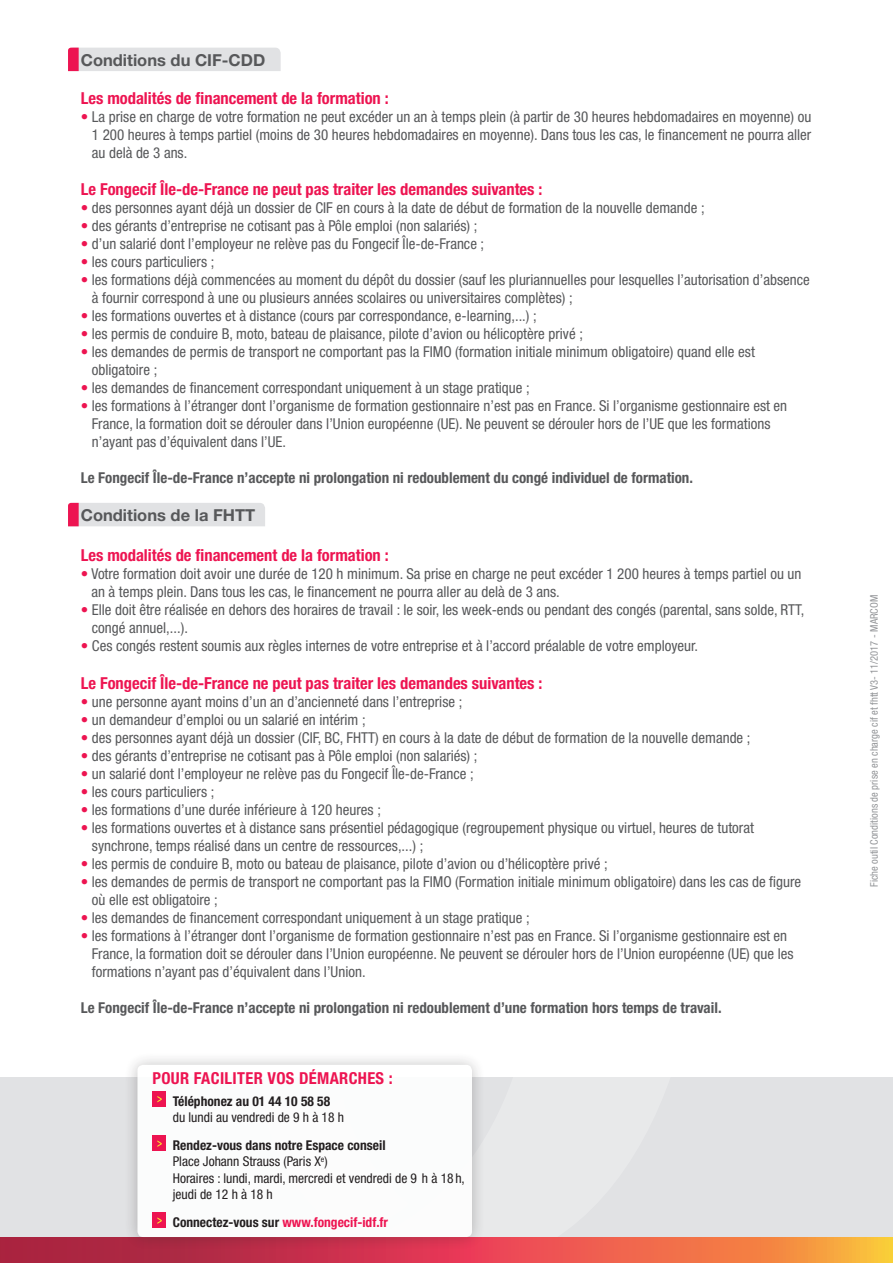
<style>
.page{position:relative;width:893px;height:1263px;background:#fff}
.page>*{position:absolute;margin:0;border:0;box-sizing:border-box;transform-origin:0 0}
.t1{font:700 condensed 16.5px "Helvetica Neue LT Pro";color:#ed1451}
.t2{font:700 16.5px "Helvetica Neue LT Pro";color:#57585a}
.t3{font:700 condensed 16.5px "Helvetica Neue LT Pro";letter-spacing:.02em;color:#ed1451}
.t4{font:condensed 15px/18px "Helvetica Neue LT Pro";color:#57585a}
.t5{font:700 condensed 15px "Helvetica Neue LT Pro";color:#57585a}
.t6{font:condensed 13.5px/16.2px "Helvetica Neue LT Pro";color:#231f20}
.t7{font:700 condensed 13.5px "Helvetica Neue LT Pro";color:#ed1451}
.t8{font:700 condensed 13.5px "Helvetica Neue LT Pro";color:#231f20}
.t9{font:condensed 10.5px "Helvetica Neue LT Pro";color:#939598}
.s1{color:#ed1451}
.s2{font-weight:700}
.s3{color:#231f20}
</style>
<div class="page">
<div style="left:0;top:1077px;width:893px;height:172px;background:#e1e2e4"></div>
<svg style="left:0;top:1237px;width:893px;height:26px"></svg>
<div style="left:68px;top:48px;width:213px;height:23px;background:#e1e2e4"></div>
<div style="left:68px;top:503px;width:197px;height:23px;background:#e1e2e4"></div>
<div style="left:123px;top:1050px;width:363px;height:201px;background:#231f20;opacity:.3"></div>
<div style="left:137px;top:1065px;width:335px;height:172px;background:#fff;border-radius:6px"></div>
<div style="left:153px;top:1091px;width:13px;height:16px;background:#ed1451"></div>
<svg style="left:157px;top:1096px;width:5px;height:6px"></svg>
<div style="left:153px;top:1136px;width:13px;height:15px;background:#ed1451"></div>
<svg style="left:157px;top:1140px;width:5px;height:7px"></svg>
<div style="left:153px;top:1213px;width:13px;height:15px;background:#ed1451"></div>
<svg style="left:157px;top:1217px;width:5px;height:7px"></svg>
<p class="t2" style="left:81px;top:50px;width:186px">Conditions du CIF-CDD</p>
<p class="t1" style="left:81px;top:88px;width:309px">Les modalités de financement de la formation :</p>
<p class="t4" style="left:92px;top:107px;width:721px;text-align:justify;text-indent:-11px"><span class="s1">•</span> La prise en charge de votre formation ne peut excéder un an à temps plein (à partir de 30 heures hebdomadaires en moyenne) ou 1 200 heures à temps partiel (moins de 30 heures hebdomadaires en moyenne). Dans tous les cas, le financement ne pourra aller au delà de 3 ans.</p>
<p class="t1" style="left:81px;top:180px;width:463px">Le Fongecif Île-de-France ne peut pas traiter les demandes suivantes :</p>
<p class="t4" style="left:81px;top:199px;width:625px"><span class="s1">•</span> des personnes ayant déjà un dossier de CIF en cours à la date de début de formation de la nouvelle demande ;</p>
<p class="t4" style="left:81px;top:217px;width:398px"><span class="s1">•</span> des gérants d’entreprise ne cotisant pas à Pôle emploi (non salariés) ;</p>
<p class="t4" style="left:81px;top:235px;width:405px"><span class="s1">•</span> d’un salarié dont l’employeur ne relève pas du Fongecif Île-de-France ;</p>
<p class="t4" style="left:81px;top:253px;width:135px"><span class="s1">•</span> les cours particuliers ;</p>
<p class="t4" style="left:92px;top:271px;width:719px;text-indent:-11px"><span class="s1">•</span> les formations déjà commencées au moment du dépôt du dossier (sauf les pluriannuelles pour lesquelles l’autorisation d’absence à fournir correspond à une ou plusieurs années scolaires ou universitaires complètes) ;</p>
<p class="t4" style="left:81px;top:307px;width:457px"><span class="s1">•</span> les formations ouvertes et à distance (cours par correspondance, e-learning,...) ;</p>
<p class="t4" style="left:81px;top:325px;width:504px"><span class="s1">•</span> les permis de conduire B, moto, bateau de plaisance, pilote d’avion ou hélicoptère privé ;</p>
<p class="t4" style="left:92px;top:343px;width:664px;text-indent:-11px"><span class="s1">•</span> les demandes de permis de transport ne comportant pas la FIMO (formation initiale minimum obligatoire) quand elle est obligatoire ;</p>
<p class="t4" style="left:81px;top:379px;width:450px"><span class="s1">•</span> les demandes de financement correspondant uniquement à un stage pratique ;</p>
<p class="t4" style="left:92px;top:397px;width:697px;text-indent:-11px"><span class="s1">•</span> les formations à l’étranger dont l’organisme de formation gestionnaire n’est pas en France. Si l’organisme gestionnaire est en<br>France, la formation doit se dérouler dans l’Union européenne (UE). Ne peuvent se dérouler hors de l’UE que les formations n’ayant pas d’équivalent dans l’UE.</p>
<p class="t5" style="left:81px;top:469px;width:614px">Le Fongecif Île-de-France n’accepte ni prolongation ni redoublement du congé individuel de formation.</p>
<p class="t2" style="left:81px;top:505px;width:176px">Conditions de la FHTT</p>
<p class="t1" style="left:81px;top:545px;width:309px">Les modalités de financement de la formation :</p>
<p class="t4" style="left:91px;top:564px;width:712px;text-indent:-11px"><span class="s1">•</span> Votre formation doit avoir une durée de 120 h minimum. Sa prise en charge ne peut excéder 1 200 heures à temps partiel ou un an à temps plein. Dans tous les cas, le financement ne pourra aller au delà de 3 ans.</p>
<p class="t4" style="left:92px;top:600px;width:714px;text-indent:-11px"><span class="s1">•</span> Elle doit être réalisée en dehors des horaires de travail : le soir, les week-ends ou pendant des congés (parental, sans solde, RTT, congé annuel,...).</p>
<p class="t4" style="left:81px;top:636px;width:619px"><span class="s1">•</span> Ces congés restent soumis aux règles internes de votre entreprise et à l’accord préalable de votre employeur.</p>
<p class="t1" style="left:81px;top:673px;width:463px">Le Fongecif Île-de-France ne peut pas traiter les demandes suivantes :</p>
<p class="t4" style="left:81px;top:692px;width:383px"><span class="s1">•</span> une personne ayant moins d’un an d’ancienneté dans l’entreprise ;</p>
<p class="t4" style="left:81px;top:710px;width:286px"><span class="s1">•</span> un demandeur d’emploi ou un salarié en intérim ;</p>
<p class="t4" style="left:81px;top:728px;width:671px"><span class="s1">•</span> des personnes ayant déjà un dossier (CIF, BC, FHTT) en cours à la date de début de formation de la nouvelle demande ;</p>
<p class="t4" style="left:81px;top:746px;width:398px"><span class="s1">•</span> des gérants d’entreprise ne cotisant pas à Pôle emploi (non salariés) ;</p>
<p class="t4" style="left:81px;top:764px;width:394px"><span class="s1">•</span> un salarié dont l’employeur ne relève pas du Fongecif Île-de-France ;</p>
<p class="t4" style="left:81px;top:782px;width:135px"><span class="s1">•</span> les cours particuliers ;</p>
<p class="t4" style="left:81px;top:800px;width:302px"><span class="s1">•</span> les formations d’une durée inférieure à 120 heures ;</p>
<p class="t4" style="left:92px;top:818px;width:664px;text-indent:-11px"><span class="s1">•</span> les formations ouvertes et à distance sans présentiel pédagogique (regroupement physique ou virtuel, heures de tutorat synchrone, temps réalisé dans un centre de ressources,...) ;</p>
<p class="t4" style="left:81px;top:854px;width:528px"><span class="s1">•</span> les permis de conduire B, moto ou bateau de plaisance, pilote d’avion ou d’hélicoptère privé ;</p>
<p class="t4" style="left:92px;top:872px;width:711px;text-indent:-11px"><span class="s1">•</span> les demandes de permis de transport ne comportant pas la FIMO (Formation initiale minimum obligatoire) dans les cas de figure où elle est obligatoire ;</p>
<p class="t4" style="left:81px;top:908px;width:450px"><span class="s1">•</span> les demandes de financement correspondant uniquement à un stage pratique ;</p>
<p class="t4" style="left:92px;top:926px;width:703px;text-indent:-11px"><span class="s1">•</span> les formations à l’étranger dont l’organisme de formation gestionnaire n’est pas en France. Si l’organisme gestionnaire est en<br>France, la formation doit se dérouler dans l’Union européenne. Ne peuvent se dérouler hors de l’Union européenne (UE) que les formations n’ayant pas d’équivalent dans l’Union.</p>
<p class="t5" style="left:81px;top:998px;width:642px">Le Fongecif Île-de-France n’accepte ni prolongation ni redoublement d’une formation hors temps de travail.</p>
<p class="t3" style="left:153px;top:1068px;width:242px">POUR FACILITER VOS DÉMARCHES :</p>
<p class="t8" style="left:173px;top:1093px;width:159px">Téléphonez au 01 44 10 58 58</p>
<p class="t6" style="left:173px;top:1109px;width:173px">du lundi au vendredi de 9 h à 18 h</p>
<p class="t6" style="left:173px;top:1137px;width:294px"><span class="s2">Rendez-vous dans notre Espace conseil<br></span>Place Johann Strauss (Paris X<sup>e</sup>)<br>Horaires : lundi, mardi, mercredi et vendredi de 9 h à 18 h, jeudi de 12 h à 18 h</p>
<p class="t7" style="left:173px;top:1214px;width:217px"><span class="s3">Connectez-vous sur</span> www.fongecif-idf.fr</p>
<p class="t9" style="left:868px;top:887px;width:293px;rotate:-90deg">Fiche outil Conditions de prise en charge cif et fhtt V3- 11/2017 - MARCOM</p>
</div>
